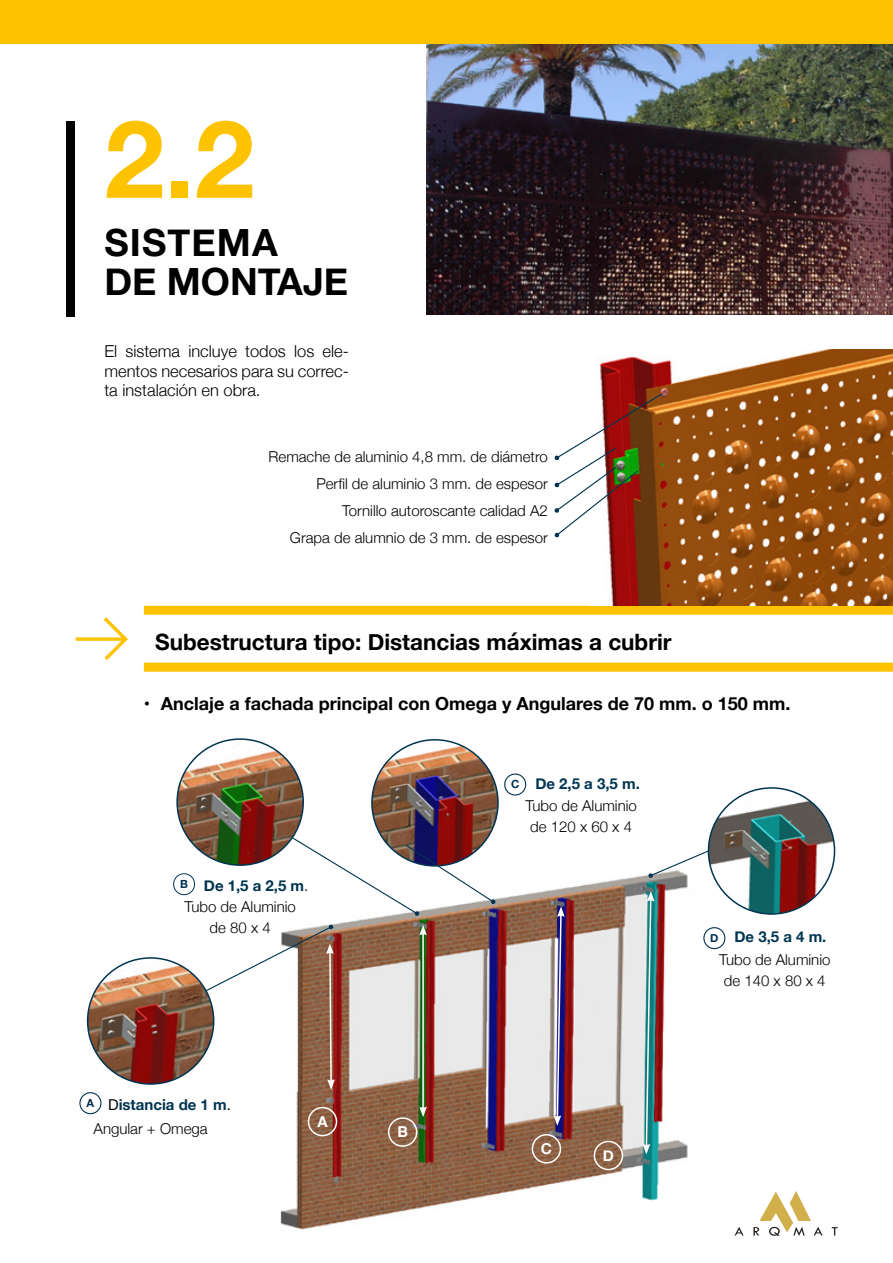
<style>
.page{position:relative;width:893px;height:1263px;background:#fff}
.page>*{position:absolute;margin:0;border:0;box-sizing:border-box;transform-origin:0 0}
.t1{font:700 108px "Helvetica Neue";color:#fdc300}
.t2{font:700 37.5px/39px "Helvetica Neue";color:#000}
.t3{font:700 22.5px "Helvetica Neue";color:#000}
.t4{font:700 18px "Helvetica Neue";color:#000}
.t5{font:300 16.5px/19.5px "Helvetica Neue";color:#000;text-align:justify}
.t6{font:300 15px/21px "Helvetica Neue";color:#000;text-align:center}
.t7{font:700 15px "Helvetica Neue";color:#003451}
.t8{font:700 15px "Helvetica Neue";color:#fff}
.s1{font-size:11.25px;color:#002e52}
.s2{font-weight:300;color:#000}
.s3{font-weight:400}
.s4{font-weight:700;color:#003451}
</style>
<div class="page">
<img style="left:280px;top:874px;width:427px;height:355px">
<svg style="left:643px;top:891px;width:11px;height:263px;background:#67acac"></svg>
<svg style="left:554px;top:906px;width:11px;height:220px"></svg>
<hr style="left:422px;top:933px;width:2px;height:176px;background:#fff">
<svg style="left:419px;top:925px;width:8px;height:10px"></svg>
<svg style="left:419px;top:1106px;width:8px;height:11px"></svg>
<div style="left:308px;top:1107px;width:29px;height:29px;border:2px solid #fff;border-radius:50%"></div>
<div style="left:388px;top:1117px;width:29px;height:30px;border:2px solid #fff;border-radius:50%"></div>
<div style="left:532px;top:1134px;width:29px;height:29px;border:2px solid #fff;border-radius:50%"></div>
<div style="left:594px;top:1141px;width:29px;height:29px;border:2px solid #fff;border-radius:50%"></div>
<img style="left:427px;top:43px;width:466px;height:272px">
<svg style="left:75px;top:617px;width:53px;height:43px"></svg>
<div style="left:66px;top:121px;width:9px;height:196px;background:#000"></div>
<div style="left:144px;top:606px;width:749px;height:9px;background:#fdc300"></div>
<div style="left:144px;top:663px;width:749px;height:9px;background:#fdc300"></div>
<img style="left:596px;top:349px;width:297px;height:257px">
<div style="left:504px;top:773px;width:22px;height:22px;border:1px solid #003451;border-radius:50%"></div>
<div style="left:173px;top:873px;width:22px;height:22px;border:1px solid #003451;border-radius:50%"></div>
<div style="left:703px;top:927px;width:22px;height:22px;border:1px solid #003451;border-radius:50%"></div>
<div style="left:79px;top:1092px;width:22px;height:22px;border:1px solid #003451;border-radius:50%"></div>
<img style="left:372px;top:740px;width:126px;height:126px;border-radius:63px">
<svg style="left:554px;top:392px;width:109px;height:146px"></svg>
<svg style="left:187px;top:924px;width:148px;height:166px"></svg>
<svg style="left:248px;top:809px;width:248px;height:107px"></svg>
<svg style="left:648px;top:839px;width:66px;height:39px"></svg>
<img style="left:177px;top:739px;width:126px;height:126px;border-radius:63px">
<img style="left:88px;top:958px;width:126px;height:126px;border-radius:63px">
<img style="left:708px;top:788px;width:126px;height:126px;border-radius:63px">
<div style="left:0;top:0;width:893px;height:43px;background:#fdc300"></div>
<img style="left:734px;top:1191px;width:104px;height:45px">
<h1 class="t1" style="left:104px;top:75px;width:152px">2.2</h1>
<h2 class="t2" style="left:104px;top:224px;width:245px">SISTEMA<br>DE MONTAJE</h2>
<p class="t5" style="left:104px;top:340px;width:246px">El sistema incluye todos los ele&shy;mentos necesarios para su correc&shy;ta instalación en obra.</p>
<p class="t6" style="left:269px;top:442px;width:281px;line-height:27px;text-align:right">Remache de aluminio 4,8 mm. de diámetro Perfil de aluminio 3 mm. de espesor Tornillo autoroscante calidad A2<br>Grapa de alumnio de 3 mm. de espesor</p>
<h3 class="t3" style="left:155px;top:624px;width:518px">Subestructura tipo: Distancias máximas a cubrir</h3>
<p class="t4" style="left:144px;top:690px;width:648px">• Anclaje a fachada principal con Omega y Angulares de 70 mm. o 150 mm.</p>
<p class="t7" style="left:511px;top:772px;width:130px"><span class="s1">C</span> De 2,5 a 3,5 m.</p>
<p class="t7" style="left:180px;top:874px;width:130px"><sup>B</sup> De 1,5 a 2,5 m<span class="s2">.</span></p>
<p class="t6" style="left:184px;top:895px;width:113px">Tubo de Aluminio de 80 x 4</p>
<p class="t6" style="left:94px;top:1092px;width:139px;line-height:23.5px;text-align:left;text-indent:-7px"><sup>A</sup> <span class="s3">D</span><span class="s4">istancia de 1 m</span><span class="s3">.<br></span>Angular + Omega</p>
<p class="t8" style="left:317px;top:1110px;width:12px">A</p>
<p class="t8" style="left:397px;top:1120px;width:12px">B</p>
<p class="t6" style="left:525px;top:794px;width:113px">Tubo de Aluminio de 120 x 60 x 4</p>
<p class="t8" style="left:541px;top:1137px;width:13px">C</p>
<p class="t8" style="left:603px;top:1143px;width:13px">D</p>
<p class="t7" style="left:710px;top:925px;width:118px"><span class="s1">D</span> De 3,5 a 4 m.</p>
<p class="t6" style="left:719px;top:947px;width:113px">Tubo de Aluminio de 140 x 80 x 4</p>
</div>
